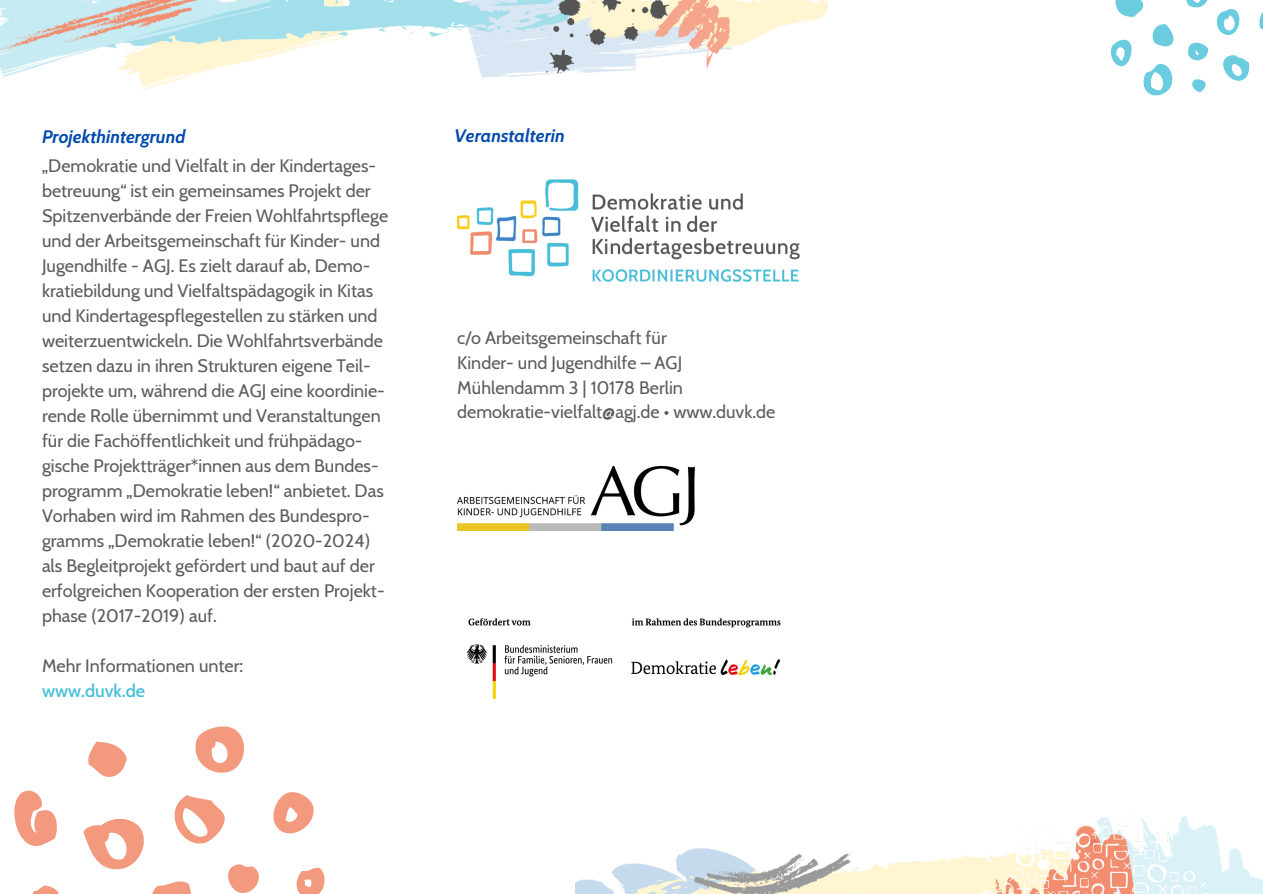
<style>
.page{position:relative;width:1263px;height:894px;background:#fff}
.page>*{position:absolute;margin:0;border:0;box-sizing:border-box;transform-origin:0 0}
.t1{font:18px/25px "Cabin";color:#5c5c5b}
.t2{font:italic 700 18px "Cabin";color:#004aad}
.t3{font:500 18px "Cabin";color:#45bed7}
</style>
<div class="page">
<img style="left:0;top:0;width:828px;height:90px">
<img style="left:576px;top:815px;width:687px;height:78px">
<img style="left:457px;top:179px;width:343px;height:103px">
<img style="left:457px;top:466px;width:238px;height:64px">
<img style="left:466px;top:618px;width:315px;height:82px">
<svg style="left:1115px;top:0;width:28px;height:17px"></svg>
<svg style="left:1259px;top:12px;width:4px;height:18px"></svg>
<svg style="left:1152px;top:24px;width:22px;height:23px"></svg>
<svg style="left:1110px;top:39px;width:22px;height:28px"></svg>
<svg style="left:1143px;top:64px;width:30px;height:31px"></svg>
<svg style="left:1186px;top:0;width:64px;height:93px"></svg>
<svg style="left:195px;top:726px;width:49px;height:47px"></svg>
<svg style="left:88px;top:741px;width:39px;height:36px"></svg>
<svg style="left:14px;top:790px;width:311px;height:103px"></svg>
<p class="t2" style="left:42px;top:125px;width:145px">Projekthintergrund</p>
<p class="t1" style="left:42px;top:153px;width:348px">„Demokratie und Vielfalt in der Kindertages&shy;betreuung“ ist ein gemeinsames Projekt der Spitzenverbände der Freien Wohlfahrtspflege und der Arbeitsgemeinschaft für Kinder- und Jugendhilfe - AGJ. Es zielt darauf ab, Demo&shy;kratiebildung und Vielfaltspädagogik in Kitas und Kindertagespflegestellen zu stärken und weiterzuentwickeln. Die Wohlfahrtsverbände setzen dazu in ihren Strukturen eigene Teil&shy;projekte um, während die AGJ eine koordinie&shy;rende Rolle übernimmt und Veranstaltungen für die Fachöffentlichkeit und frühpädago&shy;gische Projektträger*innen aus dem Bundes&shy;programm „Demokratie leben!“ anbietet. Das Vorhaben wird im Rahmen des Bundespro&shy;gramms „Demokratie leben!“ (2020-2024) als Begleitprojekt gefördert und baut auf der erfolgreichen Kooperation der ersten Projekt&shy;phase (2017-2019) auf.</p>
<p class="t1" style="left:42px;top:652px;width:203px">Mehr Informationen unter:</p>
<p class="t3" style="left:42px;top:679px;width:105px">www.duvk.de</p>
<p class="t2" style="left:454px;top:124px;width:112px">Veranstalterin</p>
<p class="t1" style="left:457px;top:325px;width:320px">c/o Arbeitsgemeinschaft für<br>Kinder- und Jugendhilfe – AGJ<br>Mühlendamm 3 | 10178 Berlin demokratie-vielfalt@agj.de • www.duvk.de</p>
</div>
